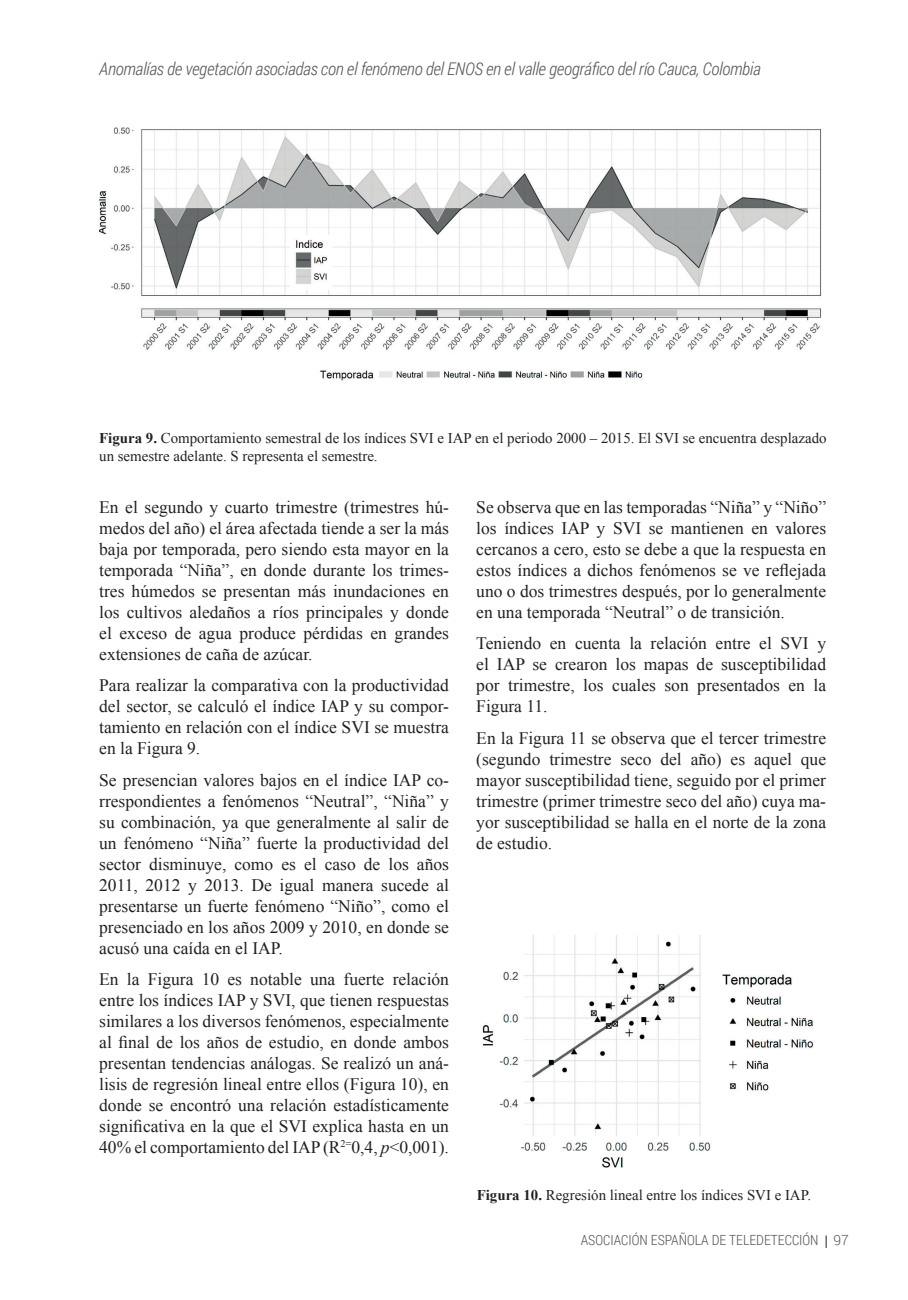
<style>
.page{position:relative;width:908px;height:1300px;background:#fff}
.page>*{position:absolute;margin:0;border:0;box-sizing:border-box;transform-origin:0 0}
.TD_06_TXT_GRAL_esp{font:17.5px/21px "Times New Roman";color:#231f20;text-align:justify}
.t1{font:italic 300 17.5px "Roboto Condensed";letter-spacing:-.015em;color:#57585a}
.TD_09_PIE_FOTO{font:14.88px/17.8px "Times New Roman";color:#231f20}
.t2{font:300 14px "Roboto Condensed";color:#57585a}
.t3{font:300 14px "Roboto";color:#57585a}
.s1{font-weight:700}
.s2{font-style:italic}
</style>
<div class="page">
<svg style="left:826px;top:1235px;width:1px;height:13px"></svg>
<img style="left:99px;top:127px;width:723px;height:254px">
<img style="left:482px;top:935px;width:332px;height:233px">
<p class="t1" style="left:99px;top:57px;width:663px">Anomalías de vegetación asociadas con el fenómeno del ENOS en el valle geográfico del río Cauca, Colombia</p>
<p class="TD_09_PIE_FOTO" style="left:99px;top:428px;width:729px"><span class="s1">Figura 9.</span> Comportamiento semestral de los índices SVI e IAP en el periodo 2000 – 2015. El SVI se encuentra desplazado un semestre adelante. S representa el semestre.</p>
<p class="TD_06_TXT_GRAL_esp" style="left:99px;top:496px;width:351px">En el segundo y cuarto trimestre (trimestres hú&shy;medos del año) el área afectada tiende a ser la más baja por temporada, pero siendo esta mayor en la temporada “Niña”, en donde durante los trimes&shy;tres húmedos se presentan más inundaciones en los cultivos aledaños a ríos principales y donde el exceso de agua produce pérdidas en grandes extensiones de caña de azúcar.</p>
<p class="TD_06_TXT_GRAL_esp" style="left:99px;top:674px;width:351px">Para realizar la comparativa con la productividad del sector, se calculó el índice IAP y su compor&shy;tamiento en relación con el índice SVI se muestra en la Figura 9.</p>
<p class="TD_06_TXT_GRAL_esp" style="left:99px;top:769px;width:351px">Se presencian valores bajos en el índice IAP co&shy;rrespondientes a fenómenos “Neutral”, “Niña” y su combinación, ya que generalmente al salir de un fenómeno “Niña” fuerte la productividad del sector disminuye, como es el caso de los años 2011, 2012 y 2013. De igual manera sucede al presentarse un fuerte fenómeno “Niño”, como el presenciado en los años 2009 y 2010, en donde se acusó una caída en el IAP.</p>
<p class="TD_06_TXT_GRAL_esp" style="left:99px;top:968px;width:351px">En la Figura 10 es notable una fuerte relación entre los índices IAP y SVI, que tienen respuestas similares a los diversos fenómenos, especialmente al final de los años de estudio, en donde ambos presentan tendencias análogas. Se realizó un aná&shy;lisis de regresión lineal entre ellos (Figura 10), en donde se encontró una relación estadísticamente significativa en la que el SVI explica hasta en un 40% el comportamiento del IAP (R<sup>2=</sup>0,4, <span class="s2">p</span>&lt;0,001).</p>
<p class="TD_06_TXT_GRAL_esp" style="left:476px;top:496px;width:351px">Se observa que en las temporadas “Niña” y “Niño” los índices IAP y SVI se mantienen en valores cercanos a cero, esto se debe a que la respuesta en estos índices a dichos fenómenos se ve reflejada uno o dos trimestres después, por lo generalmente en una temporada “Neutral” o de transición.</p>
<p class="TD_06_TXT_GRAL_esp" style="left:476px;top:632px;width:351px">Teniendo en cuenta la relación entre el SVI y el IAP se crearon los mapas de susceptibilidad por trimestre, los cuales son presentados en la Figura 11.</p>
<p class="TD_06_TXT_GRAL_esp" style="left:476px;top:727px;width:351px">En la Figura 11 se observa que el tercer trimestre (segundo trimestre seco del año) es aquel que mayor susceptibilidad tiene, seguido por el primer trimestre (primer trimestre seco del año) cuya ma&shy;yor susceptibilidad se halla en el norte de la zona de estudio.</p>
<p class="TD_09_PIE_FOTO" style="left:477px;top:1186px;width:336px"><span class="s1">Figura 10.</span> Regresión lineal entre los índices SVI e IAP.</p>
<p class="t2" style="left:581px;top:1230px;width:239px">ASOCIACIÓN ESPAÑOLA DE TELEDETECCIÓN</p>
<p class="t3" style="left:833px;top:1230px;width:17px">97</p>
</div>
